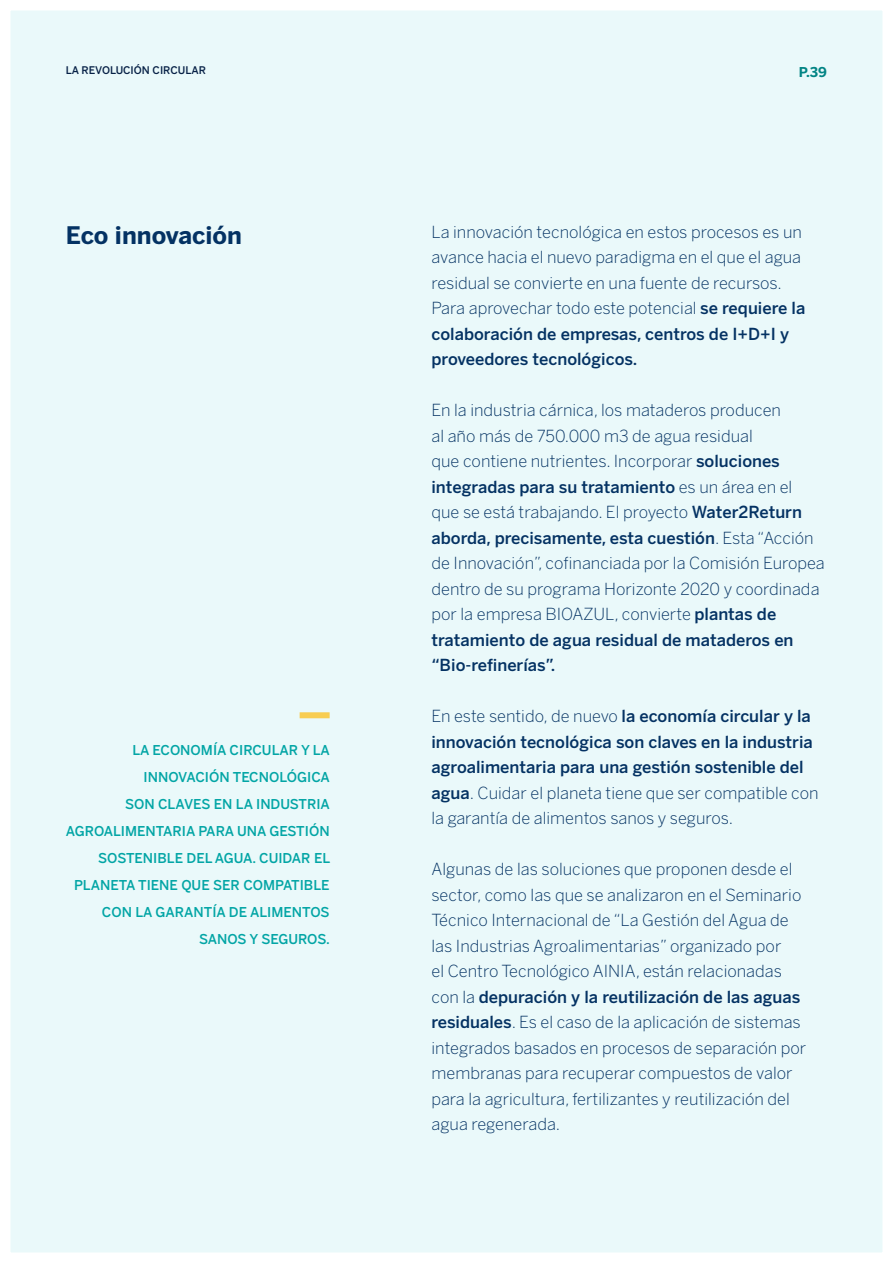
<style>
.page{position:relative;width:893px;height:1263px;background:#fff}
.page>*{position:absolute;margin:0;border:0;box-sizing:border-box;transform-origin:0 0}
.t1{font:700 24px "Benton Sans BBVA";color:#043263}
.t2{font:300 16.5px/25.5px "Benton Sans BBVA";color:#043263}
.t3{font:500 16.5px/25.5px "Benton Sans BBVA";color:#043263}
.t4{font:500 13.5px/27px "Benton Sans BBVA";color:#02a5a5;text-align:right}
.t5{font:700 13.5px "Benton Sans BBVA";color:#028484}
.t6{font:500 10.5px "Benton Sans BBVA";color:#072146}
.s1{font-weight:500}
.s2{font-weight:300}
</style>
<div class="page">
<div style="left:0;top:0;width:893px;height:1263px;background:#eaf9fa;border:10px solid #fff"></div>
<svg style="left:0;top:0;width:1px;height:1263px"></svg>
<div style="left:300px;top:712px;width:30px;height:6px;background:#f8cd51"></div>
<p class="t6" style="left:66px;top:64px;width:142px">LA REVOLUCIÓN CIRCULAR</p>
<p class="t5" style="left:799px;top:63px;width:30px">P.39</p>
<h1 class="t1" style="left:66px;top:220px;width:178px">Eco innovación</h1>
<p class="t4" style="left:66px;top:736px;width:266px">LA ECONOMÍA CIRCULAR Y LA<br>INNOVACIÓN TECNOLÓGICA<br>SON CLAVES EN LA INDUSTRIA<br>AGROALIMENTARIA PARA UNA GESTIÓN<br>SOSTENIBLE DEL AGUA. CUIDAR EL<br>PLANETA TIENE QUE SER COMPATIBLE<br>CON LA GARANTÍA DE ALIMENTOS<br>SANOS Y SEGUROS.</p>
<p class="t2" style="left:431px;top:219px;width:375px">La innovación tecnológica en estos procesos es un avance hacia el nuevo paradigma en el que el agua residual se convierte en una fuente de recursos.<br>Para aprovechar todo este potencial <span class="s1">se requiere la colaboración de empresas, centros de I+D+I y proveedores tecnológicos.</span></p>
<p class="t2" style="left:431px;top:398px;width:395px">En la industria cárnica, los mataderos producen<br>al año más de 750.000 m3 de agua residual<br>que contiene nutrientes. Incorporar <span class="s1">soluciones integradas para su tratamiento</span> es un área en el<br>que se está trabajando. El proyecto <span class="s1">Water2Return aborda, precisamente, esta cuestión</span>. Esta “Acción de Innovación”, cofinanciada por la Comisión Europea dentro de su programa Horizonte 2020 y coordinada por la empresa BIOAZUL, convierte <span class="s1">plantas de tratamiento de agua residual de mataderos en “Bio-refinerías”.</span></p>
<p class="t3" style="left:431px;top:704px;width:389px"><span class="s2">En este sentido, de nuevo</span> la economía circular y la innovación tecnológica son claves en la industria agroalimentaria para una gestión sostenible del agua<span class="s2">. Cuidar el planeta tiene que ser compatible con la garantía de alimentos sanos y seguros.</span></p>
<p class="t2" style="left:431px;top:857px;width:376px">Algunas de las soluciones que proponen desde el sector, como las que se analizaron en el Seminario Técnico Internacional de “La Gestión del Agua de las Industrias Agroalimentarias” organizado por<br>el Centro Tecnológico AINIA, están relacionadas con la <span class="s1">depuración y la reutilización de las aguas residuales</span>. Es el caso de la aplicación de sistemas integrados basados en procesos de separación por membranas para recuperar compuestos de valor para la agricultura, fertilizantes y reutilización del agua regenerada.</p>
</div>
